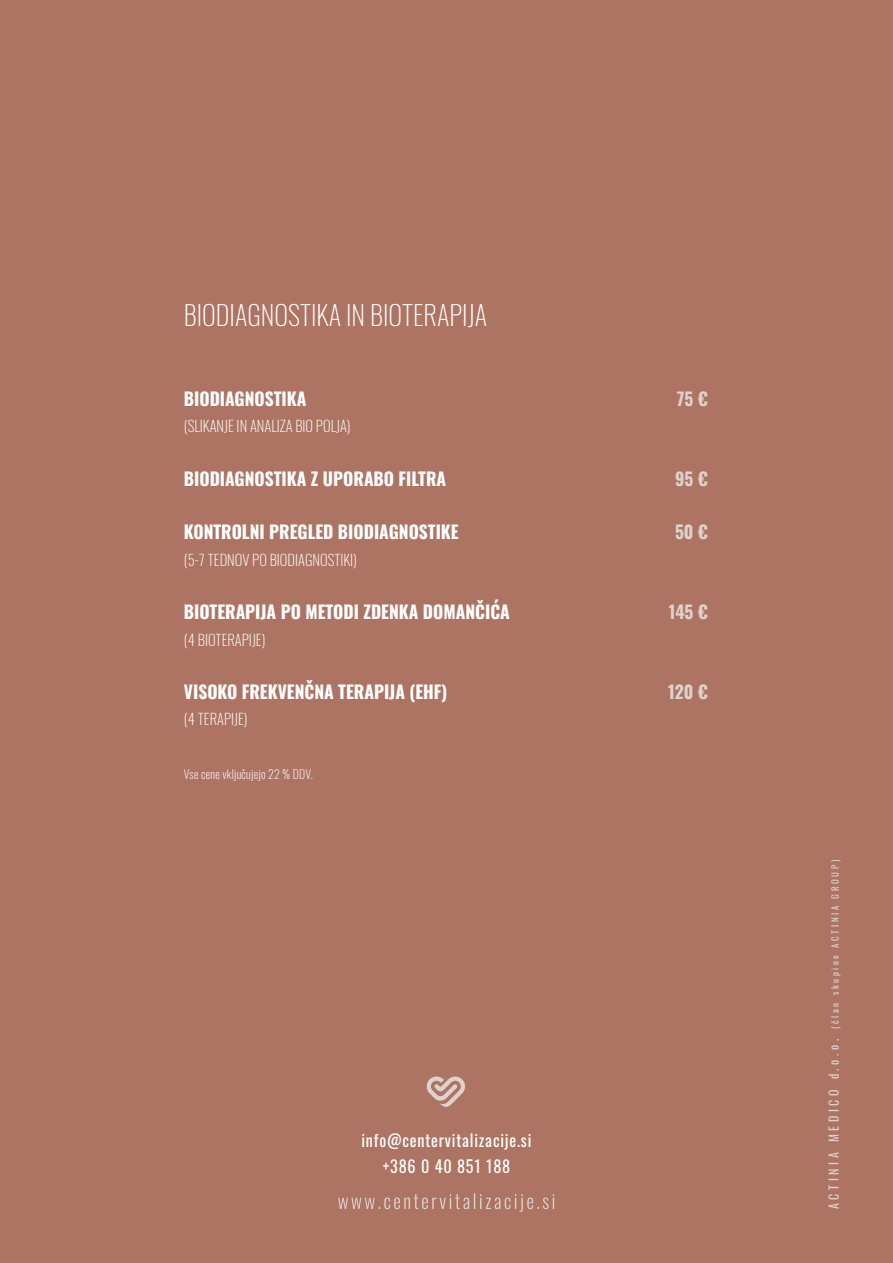
<style>
.page{position:relative;width:893px;height:1263px;background:#ad7464}
.page>*{position:absolute;margin:0;border:0;box-sizing:border-box;transform-origin:0 0}
.t1{font:200 27px "Oswald";color:#fff}
.t2{font:700 17.85px "Oswald";color:#fff}
.t3{font:700 17.85px "Oswald";color:#ddd3cc}
.t4{font:16.5px/26.7px "Oswald";letter-spacing:.05em;color:#fff;text-align:center}
.t5{font:200 15px "Oswald";color:#fff}
.t6{font:200 12px "Oswald";letter-spacing:.02em;color:#fff}
.t7{font:9px "Oswald";letter-spacing:.3em;color:#ddd3cc}
.s1{font-size:12.3px}
</style>
<div class="page">
<svg style="left:338px;top:1193px;width:216px;height:19px"></svg>
<svg style="left:426px;top:1076px;width:39px;height:31px"></svg>
<h1 class="t1" style="left:184px;top:291px;width:305px">BIODIAGNOSTIKA IN BIOTERAPIJA</h1>
<p class="t2" style="left:184px;top:389px;width:124px">BIODIAGNOSTIKA</p>
<p class="t3" style="left:677px;top:389px;width:32px">75 €</p>
<p class="t5" style="left:184px;top:413px;width:168px">(SLIKANJE IN ANALIZA BIO POLJA)</p>
<p class="t2" style="left:184px;top:469px;width:264px">BIODIAGNOSTIKA Z UPORABO FILTRA</p>
<p class="t3" style="left:675px;top:469px;width:34px">95 €</p>
<p class="t2" style="left:184px;top:522px;width:276px">KONTROLNI PREGLED BIODIAGNOSTIKE</p>
<p class="t3" style="left:675px;top:522px;width:34px">50 €</p>
<p class="t5" style="left:184px;top:546px;width:175px">(5-7 TEDNOV PO BIODIAGNOSTIKI)</p>
<p class="t2" style="left:184px;top:602px;width:327px">BIOTERAPIJA PO METODI ZDENKA DOMANČIĆA</p>
<p class="t3" style="left:669px;top:602px;width:41px">145 €</p>
<p class="t5" style="left:184px;top:626px;width:83px">(4 BIOTERAPIJE)</p>
<p class="t2" style="left:184px;top:682px;width:265px">VISOKO FREKVENČNA TERAPIJA (EHF)</p>
<p class="t3" style="left:668px;top:682px;width:41px">120 €</p>
<p class="t5" style="left:184px;top:706px;width:65px">(4 TERAPIJE)</p>
<p class="t6" style="left:184px;top:763px;width:131px">Vse cene vključujejo 22 % DDV.</p>
<p class="t4" style="left:361px;top:1125px;width:172px">info@centervitalizacije.si +386 0 40 851 188</p>
<p class="t7" style="left:827px;top:1209px;width:350px;rotate:-90deg"><span class="s1">ACTINIA MEDICO d.o.o.</span> (član skupine ACTINIA GROUP)</p>
</div>
